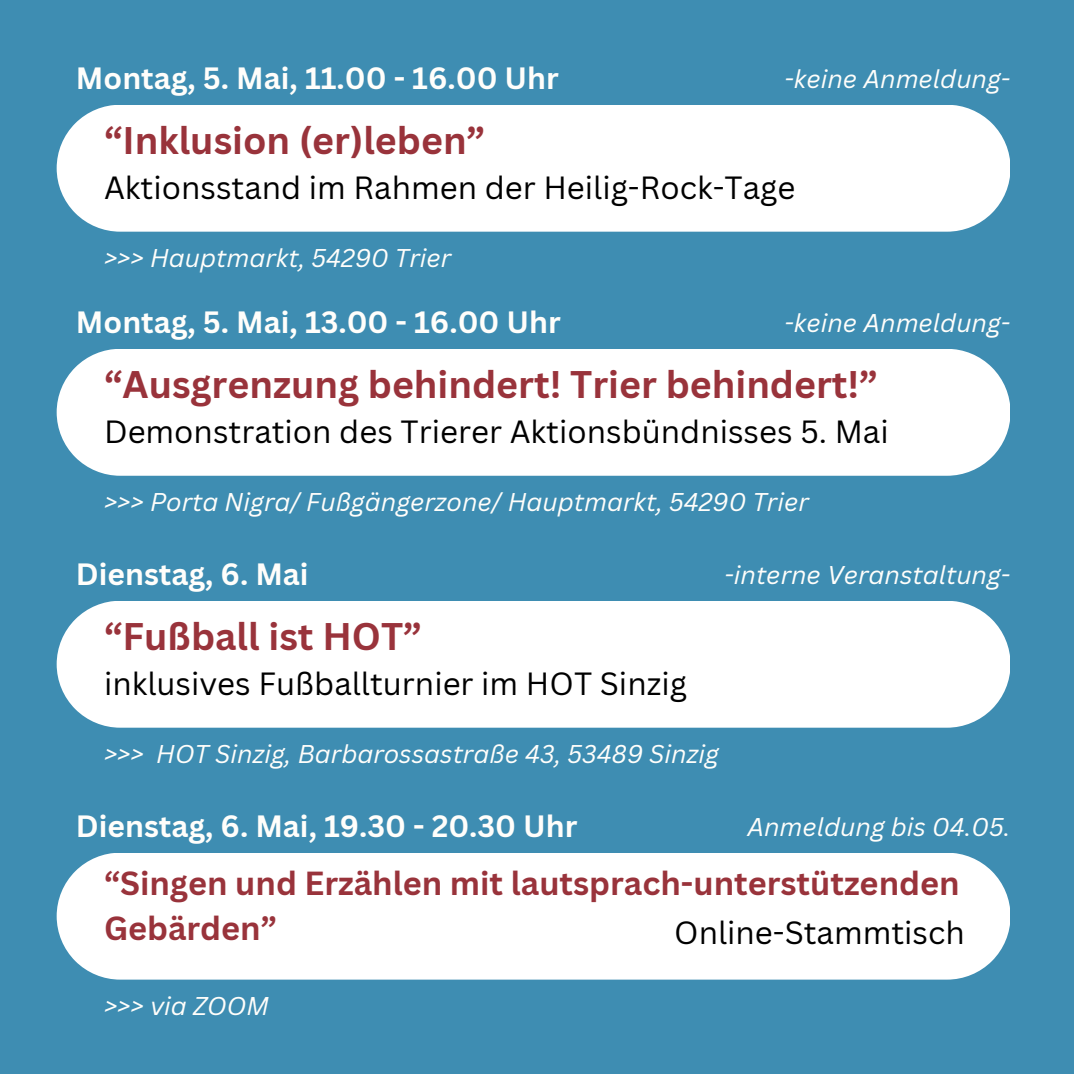
<style>
.page{position:relative;width:1074px;height:1074px;background:#fff}
.page>*{position:absolute;margin:0;border:0;box-sizing:border-box;transform-origin:0 0}
.t1{font:700 37.5px "Canva Sans";color:#99333b}
.t2{font:700 32.5px/45px "Canva Sans";color:#99333b}
.t3{font:31.25px "Canva Sans";color:#000}
.t4{font:700 30px "Canva Sans";color:#fffefb}
.t5{font:italic 25px "Canva Sans";color:#fffefb}
</style>
<div class="page">
<div style="left:0;top:0;width:1073px;height:1073px;background:#3e8db2"></div>
<div style="left:57px;top:105px;width:953px;height:127px;background:#fff"></div>
<div style="left:57px;top:349px;width:953px;height:127px;background:#fff"></div>
<div style="left:57px;top:601px;width:953px;height:126px;background:#fff"></div>
<div style="left:57px;top:853px;width:953px;height:126px;background:#fff"></div>
<h2 class="t4" style="left:76px;top:57px;width:484px">Montag, 5. Mai, 11.00 - 16.00 Uhr</h2>
<p class="t1" style="left:104px;top:113px;width:383px">“Inklusion (er)leben”</p>
<h1 class="t3" style="left:104px;top:165px;width:692px">Aktionsstand im Rahmen der Heilig-Rock-Tage</h1>
<h3 class="t5" style="left:784px;top:61px;width:227px">-keine Anmeldung-</h3>
<p class="t5" style="left:104px;top:240px;width:348px">&gt;&gt;&gt; Hauptmarkt, 54290 Trier</p>
<h2 class="t4" style="left:76px;top:301px;width:486px">Montag, 5. Mai, 13.00 - 16.00 Uhr</h2>
<p class="t1" style="left:104px;top:357px;width:775px">“Ausgrenzung behindert! Trier behindert!”</p>
<h1 class="t3" style="left:104px;top:409px;width:786px">Demonstration des Trierer Aktionsbündnisses 5. Mai</h1>
<h3 class="t5" style="left:784px;top:305px;width:227px">-keine Anmeldung-</h3>
<p class="t5" style="left:104px;top:484px;width:706px">&gt;&gt;&gt; Porta Nigra/ Fußgängerzone/ Hauptmarkt, 54290 Trier</p>
<h2 class="t4" style="left:76px;top:553px;width:234px">Dienstag, 6. Mai</h2>
<p class="t1" style="left:104px;top:609px;width:319px">“Fußball ist HOT”</p>
<h1 class="t3" style="left:104px;top:661px;width:584px">inklusives Fußballturnier im HOT Sinzig</h1>
<h3 class="t5" style="left:724px;top:557px;width:287px">-interne Veranstaltung-</h3>
<p class="t5" style="left:104px;top:736px;width:616px">&gt;&gt;&gt; HOT Sinzig, Barbarossastraße 43, 53489 Sinzig</p>
<h2 class="t4" style="left:76px;top:804px;width:503px">Dienstag, 6. Mai, 19.30 - 20.30 Uhr</h2>
<p class="t2" style="left:104px;top:860px;width:857px">“Singen und Erzählen mit lautsprach-unterstützenden<br>Gebärden”</p>
<h2 class="t5" style="left:747px;top:808px;width:264px">Anmeldung bis 04.05.</h2>
<h3 class="t3" style="left:674px;top:910px;width:292px">Online-Stammtisch</h3>
<p class="t5" style="left:104px;top:987px;width:166px">&gt;&gt;&gt; via ZOOM</p>
</div>
